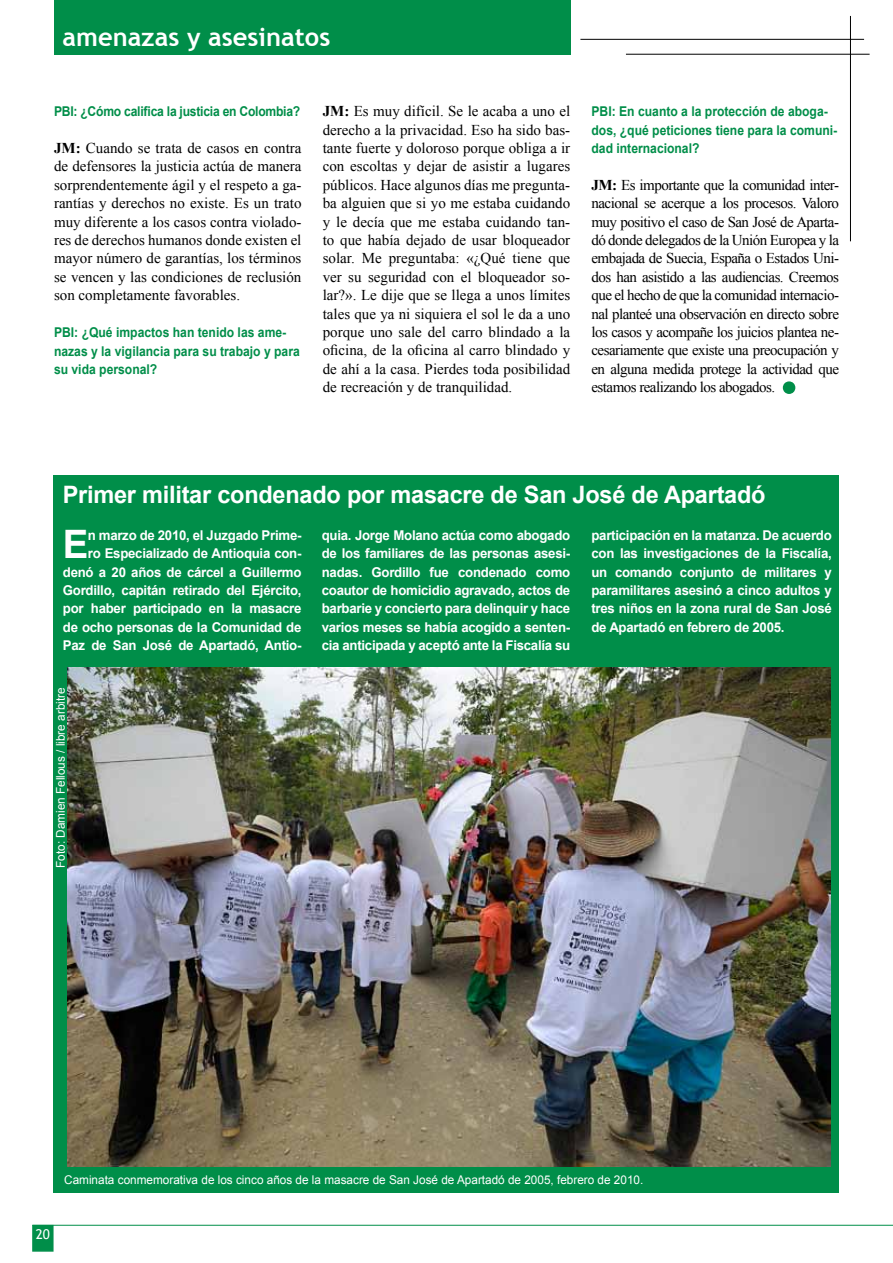
<style>
.page{position:relative;width:893px;height:1263px;background:#fff}
.page>*{position:absolute;margin:0;border:0;box-sizing:border-box;transform-origin:0 0}
.t1{font:700 39.15px "Arial";color:#fff}
.t2{font:700 25.5px "Trebuchet MS";color:#fff}
.t3{font:700 24px "Arial";letter-spacing:-.01em;color:#fff}
.t4{font:15px/18.5px "Times New Roman";color:#000;text-align:justify}
.t5{font:700 13.5px/18.5px "Arial";letter-spacing:-.02em;color:#fff;text-align:justify}
.t6{font:700 13.5px/18.5px "Arial";color:#008e49;scale:.9 1}
.t7{font:700 13.5px "Arial";letter-spacing:-.02em;color:#008e49;scale:.9 1}
.t8{font:13.5px "Trebuchet MS";color:#fff}
.t9{font:12px "Arial";color:#fff}
.s1{font-weight:700}
</style>
<div class="page">
<div style="left:32px;top:1225px;width:22px;height:27px;background:#008e49;border:2px solid #008e49"></div>
<hr style="left:580px;top:39px;width:284px;height:1px;background:#000">
<hr style="left:850px;top:16px;width:1px;height:225px;background:#000">
<hr style="left:626px;top:54px;width:244px;height:1px;background:#000">
<hr style="left:32px;top:1225px;width:861px;height:1px;background:#008e49">
<div style="left:54px;top:475px;width:785px;height:718px;background:#008e49"></div>
<div style="left:54px;top:0;width:516px;height:54px;background:#008e49"></div>
<img style="left:67px;top:668px;width:764px;height:498px">
<h2 class="t2" style="left:63px;top:21px;width:269px">amenazas y asesinatos</h2>
<p class="t7" style="left:54px;top:103px;width:275px">PBI: ¿Cómo califica la justicia en Colombia?</p>
<p class="t4" style="left:54px;top:139px;width:249px"><span class="s1">JM:</span> Cuando se trata de casos en contra de defensores la justicia actúa de manera sorprendentemente ágil y el respeto a ga&shy;rantías y derechos no existe. Es un trato muy diferente a los casos contra violado&shy;res de derechos humanos donde existen el mayor número de garantías, los términos se vencen y las condiciones de reclusión son completamente favorables.</p>
<p class="t6" style="left:54px;top:324px;width:275px">PBI: ¿Qué impactos han tenido las ame&shy;nazas y la vigilancia para su trabajo y para su vida personal?</p>
<p class="t4" style="left:323px;top:102px;width:249px"><span class="s1">JM:</span> Es muy difícil. Se le acaba a uno el derecho a la privacidad. Eso ha sido bas&shy;tante fuerte y doloroso porque obliga a ir con escoltas y dejar de asistir a lugares públicos. Hace algunos días me pregunta&shy;ba alguien que si yo me estaba cuidando y le decía que me estaba cuidando tan&shy;to que había dejado de usar bloqueador solar. Me preguntaba: «¿Qué tiene que ver su seguridad con el bloqueador so&shy;lar?». Le dije que se llega a unos límites tales que ya ni siquiera el sol le da a uno porque uno sale del carro blindado a la oficina, de la oficina al carro blindado y de ahí a la casa. Pierdes toda posibilidad de recreación y de tranquilidad.</p>
<p class="t6" style="left:591px;top:103px;width:275px">PBI: En cuanto a la protección de aboga&shy;dos, ¿qué peticiones tiene para la comuni&shy;dad internacional?</p>
<p class="t4" style="left:591px;top:175px;width:249px"><span class="s1">JM:</span> Es importante que la comunidad inter&shy;nacional se acerque a los procesos. Valoro muy positivo el caso de San José de Aparta&shy;dó donde delegados de la Unión Europea y la embajada de Suecia, España o Estados Uni&shy;dos han asistido a las audiencias. Creemos que el hecho de que la comunidad internacio&shy;nal planteé una observación en directo sobre los casos y acompañe los juicios plantea ne&shy;cesariamente que existe una preocupación y en alguna medida protege la actividad que estamos realizando los abogados.</p>
<h3 class="t3" style="left:63px;top:479px;width:704px">Primer militar condenado por masacre de San José de Apartadó</h3>
<h1 class="t1" style="left:63px;top:518px;width:27px">E</h1>
<p class="t5" style="left:63px;top:526px;width:240px;text-align:right">n marzo de 2010, el Juzgado Prime-<br>ro Especializado de Antioquia con&shy;denó a 20 años de cárcel a Guillermo Gordillo, capitán retirado del Ejército, por haber participado en la masacre de ocho personas de la Comunidad de Paz de San José de Apartadó, Antio-</p>
<p class="t9" style="left:53px;top:868px;width:182px;rotate:-90deg">Foto: Damien Fellous / libre arbitre</p>
<p class="t5" style="left:322px;top:526px;width:250px">quia. Jorge Molano actúa como abogado de los familiares de las personas asesi&shy;nadas. Gordillo fue condenado como coautor de homicidio agravado, actos de barbarie y concierto para delinquir y hace varios meses se había acogido a senten&shy;cia anticipada y aceptó ante la Fiscalía su</p>
<p class="t5" style="left:591px;top:526px;width:242px">participación en la matanza. De acuerdo con las investigaciones de la Fiscalía, un comando conjunto de militares y paramilitares asesinó a cinco adultos y tres niños en la zona rural de San José de Apartadó en febrero de 2005.</p>
<p class="t9" style="left:64px;top:1172px;width:581px">Caminata conmemorativa de los cinco años de la masacre de San José de Apartadó de 2005, febrero de 2010.</p>
<p class="t8" style="left:36px;top:1227px;width:16px">20</p>
</div>
